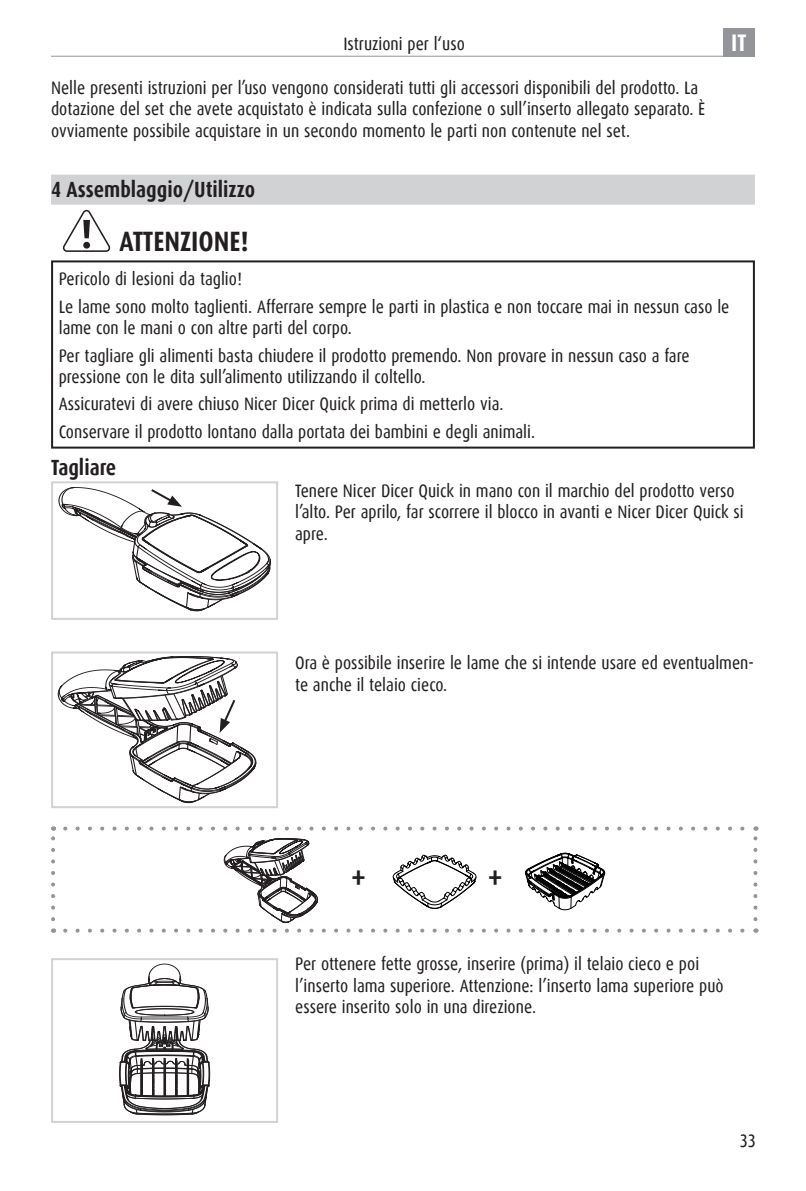
<style>
.page{position:relative;width:806px;height:1191px;background:#fff}
.page>*{position:absolute;margin:0;border:0;box-sizing:border-box;transform-origin:0 0}
.t1{font:700 33.8px "Dax Condensed";color:#231f20}
.t2{font:700 28px "Dax Condensed";color:#231f20}
.t3{font:700 24px "Dax Condensed";color:#fff}
.t4{font:700 22px "Dax Condensed";color:#231f20}
.t5{font:18px/21.6px "Dax Condensed";color:#231f20}
</style>
<div class="page">
<div style="left:51px;top:481px;width:227px;height:139px;border:2px solid #d1d2d4"></div>
<svg style="left:59px;top:487px;width:212px;height:124px"></svg>
<div style="left:51px;top:651px;width:227px;height:157px;border:2px solid #d1d2d4"></div>
<svg style="left:58px;top:656px;width:198px;height:147px"></svg>
<svg style="left:119px;top:963px;width:91px;height:152px"></svg>
<div style="left:51px;top:958px;width:227px;height:165px;border:2px solid #d1d2d4"></div>
<hr style="left:51px;top:56px;width:703px;height:1px;background:#939598">
<div style="left:723px;top:28px;width:31px;height:29px;background:#939598"></div>
<div style="left:51px;top:175px;width:703px;height:30px;background:#d1d2d4"></div>
<svg style="left:63px;top:209px;width:48px;height:43px"></svg>
<div style="left:51px;top:260px;width:703px;height:188px;border:2px solid #231f20"></div>
<svg style="left:51px;top:919px;width:4px;height:11px"></svg>
<svg style="left:54px;top:928px;width:701px;height:4px"></svg>
<svg style="left:51px;top:826px;width:4px;height:93px"></svg>
<svg style="left:65px;top:826px;width:692px;height:96px"></svg>
<svg style="left:65px;top:928px;width:684px;height:4px"></svg>
<p class="t5" style="left:343px;top:33px;width:123px">Istruzioni per l‘uso</p>
<h3 class="t3" style="left:730px;top:29px;width:17px">IT</h3>
<p class="t5" style="left:51px;top:77px;width:655px">Nelle presenti istruzioni per l’uso vengono considerati tutti gli accessori disponibili del prodotto. La dotazione del set che avete acquistato è indicata sulla confezione o sull’inserto allegato separato. È ovviamente possibile acquistare in un secondo momento le parti non contenute nel set.</p>
<p class="t4" style="left:51px;top:177px;width:205px">4 Assemblaggio/Utilizzo</p>
<h2 class="t2" style="left:119px;top:225px;width:130px">ATTENZIONE!</h2>
<p class="t5" style="left:59px;top:266px;width:671px;line-height:27.2px">Pericolo di lesioni da taglio!<br>Le lame sono molto taglienti. Afferrare sempre le parti in plastica e non toccare mai in nessun caso le</p>
<p class="t5" style="left:59px;top:315px;width:632px;line-height:27.2px">lame con le mani o con altre parti del corpo.<br>Per tagliare gli alimenti basta chiudere il prodotto premendo. Non provare in nessun caso a fare</p>
<p class="t5" style="left:59px;top:363px;width:477px;line-height:27.2px">pressione con le dita sull’alimento utilizzando il coltello.<br>Assicuratevi di avere chiuso Nicer Dicer Quick prima di metterlo via.<br>Conservare il prodotto lontano dalla portata dei bambini e degli animali.</p>
<p class="t4" style="left:51px;top:455px;width:67px">Tagliare</p>
<p class="t5" style="left:295px;top:480px;width:450px">Tenere Nicer Dicer Quick in mano con il marchio del prodotto verso l’alto. Per aprilo, far scorrere il blocco in avanti e Nicer Dicer Quick si apre.</p>
<p class="t5" style="left:295px;top:652px;width:460px">Ora è possibile inserire le lame che si intende usare ed eventualmen&shy;te anche il telaio cieco.</p>
<h1 class="t1" style="left:350px;top:859px;width:17px">+</h1>
<h1 class="t1" style="left:487px;top:859px;width:17px">+</h1>
<p class="t5" style="left:295px;top:953px;width:430px">Per ottenere fette grosse, inserire (prima) il telaio cieco e poi l’inserto lama superiore. Attenzione: l’inserto lama superiore può essere inserito solo in una direzione.</p>
<p class="t5" style="left:739px;top:1130px;width:18px">33</p>
</div>
